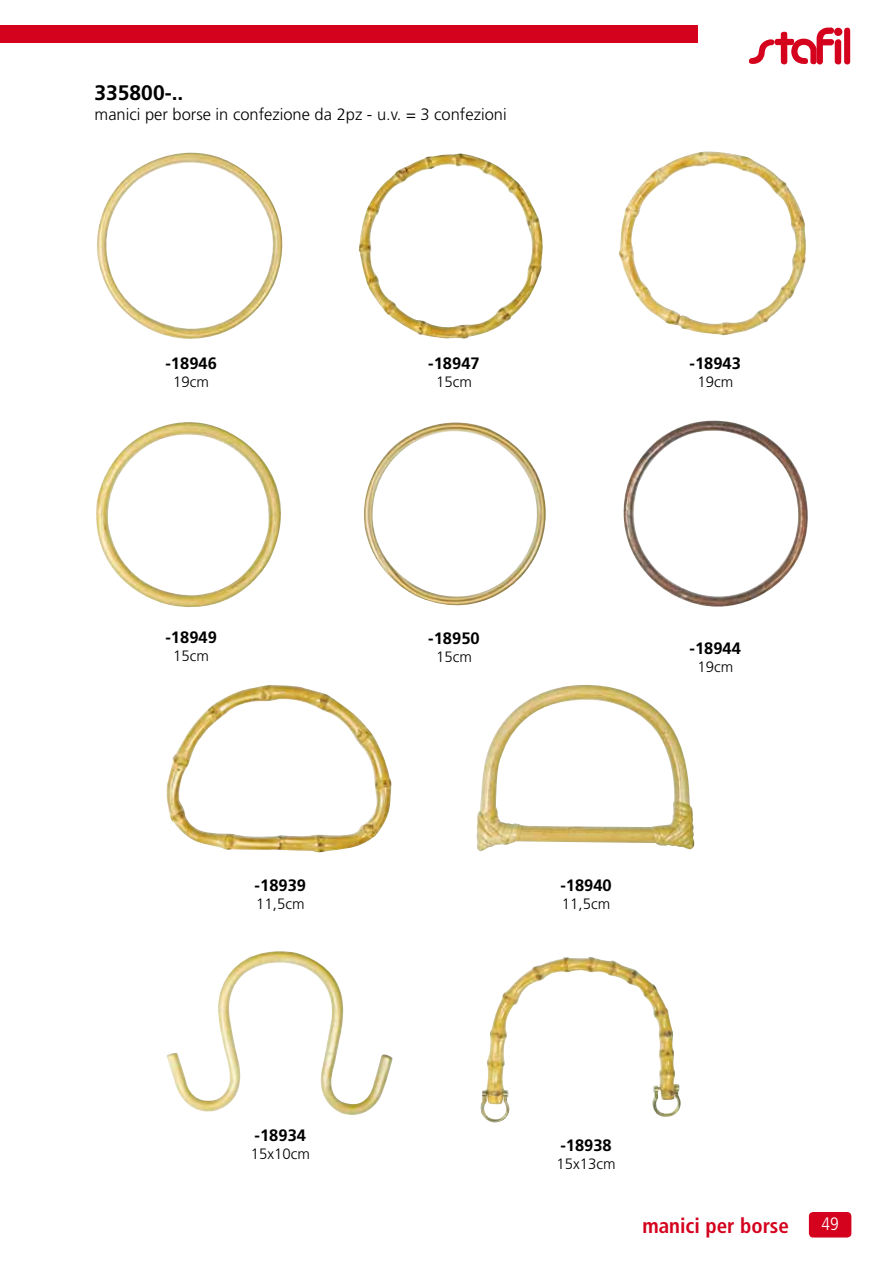
<style>
.page{position:relative;width:893px;height:1263px;background:#fff}
.page>*{position:absolute;margin:0;border:0;box-sizing:border-box;transform-origin:0 0}
.t1{font:700 condensed 21px "Frutiger LT Std";color:#d4021d}
.t2{font:700 21px "Frutiger LT Std";color:#000}
.t3{font:300 condensed 18px "Frutiger LT Std";color:#fff}
.t4{font:700 16.5px "Frutiger LT Std";color:#000}
.t5{font:300 16.5px "Frutiger LT Std";color:#000}
.t6{font:300 15px "Frutiger LT Std";color:#000}
</style>
<div class="page">
<div style="left:0;top:26px;width:697px;height:17px;background:#d4021d"></div>
<div style="left:809px;top:1212px;width:42px;height:25px;background:#d4021d;border-radius:4px"></div>
<div style="left:834px;top:28px;width:8px;height:8px;background:#d4021d;border-radius:50%"></div>
<svg style="left:749px;top:39px;width:25px;height:25px"></svg>
<div style="left:844px;top:28px;width:6px;height:36px;background:#d4021d;border-radius:3px"></div>
<div style="left:835px;top:39px;width:6px;height:25px;background:#d4021d;border-radius:3px"></div>
<svg style="left:781px;top:28px;width:53px;height:37px"></svg>
<div style="left:774px;top:39px;width:20px;height:6px;background:#d4021d;border-radius:3px"></div>
<img style="left:166px;top:685px;width:226px;height:168px">
<img style="left:476px;top:685px;width:219px;height:167px">
<img style="left:166px;top:951px;width:227px;height:164px">
<img style="left:480px;top:957px;width:201px;height:166px">
<img style="left:618px;top:152px;width:188px;height:183px">
<img style="left:623px;top:421px;width:185px;height:186px">
<img style="left:96px;top:152px;width:187px;height:187px">
<img style="left:359px;top:153px;width:184px;height:186px">
<img style="left:96px;top:422px;width:185px;height:186px">
<img style="left:364px;top:422px;width:182px;height:184px">
<p class="t2" style="left:95px;top:80px;width:90px">335800-..</p>
<p class="t5" style="left:95px;top:104px;width:414px">manici per borse in confezione da 2pz - u.v. = 3 confezioni</p>
<p class="t4" style="left:165px;top:354px;width:53px">-18946</p>
<p class="t6" style="left:173px;top:374px;width:37px">19cm</p>
<p class="t4" style="left:428px;top:354px;width:53px">-18947</p>
<p class="t6" style="left:436px;top:374px;width:37px">15cm</p>
<p class="t4" style="left:690px;top:354px;width:53px">-18943</p>
<p class="t6" style="left:697px;top:374px;width:37px">19cm</p>
<p class="t4" style="left:165px;top:627px;width:53px">-18949</p>
<p class="t6" style="left:173px;top:647px;width:37px">15cm</p>
<p class="t4" style="left:255px;top:875px;width:53px">-18939</p>
<p class="t6" style="left:256px;top:895px;width:50px">11,5cm</p>
<p class="t4" style="left:255px;top:1126px;width:53px">-18934</p>
<p class="t6" style="left:251px;top:1146px;width:61px">15x10cm</p>
<p class="t4" style="left:428px;top:628px;width:53px">-18950</p>
<p class="t6" style="left:436px;top:648px;width:37px">15cm</p>
<p class="t4" style="left:690px;top:638px;width:53px">-18944</p>
<p class="t6" style="left:697px;top:658px;width:37px">19cm</p>
<p class="t4" style="left:560px;top:875px;width:53px">-18940</p>
<p class="t6" style="left:562px;top:895px;width:50px">11,5cm</p>
<p class="t4" style="left:560px;top:1136px;width:53px">-18938</p>
<p class="t6" style="left:556px;top:1155px;width:61px">15x13cm</p>
<p class="t1" style="left:642px;top:1213px;width:148px">manici per borse</p>
<p class="t3" style="left:821px;top:1214px;width:19px">49</p>
</div>
